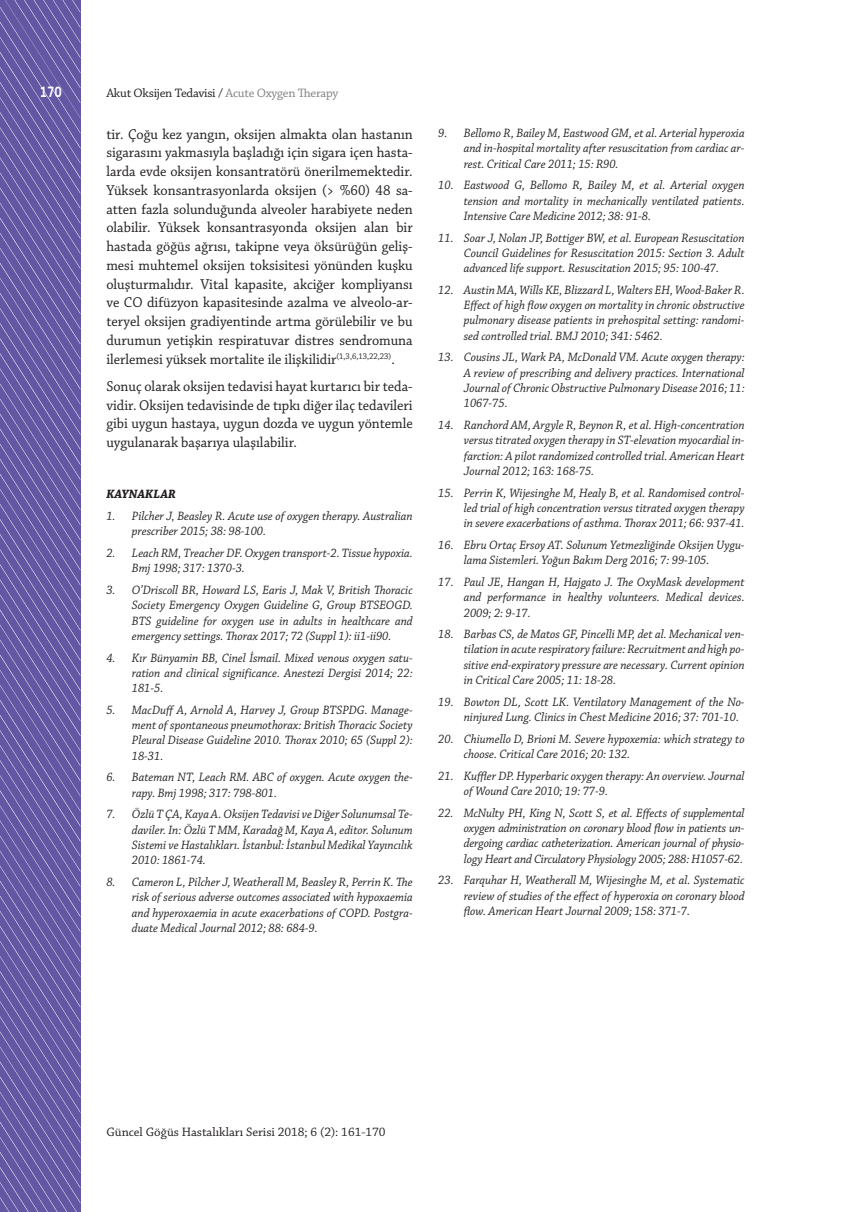
<style>
.page{position:relative;width:851px;height:1212px;background:#fff}
.page>*{position:absolute;margin:0;border:0;box-sizing:border-box;transform-origin:0 0}
.t1{font:15px/18.8px "Chaparral Pro";color:#231f20;text-align:justify;scale:.95 1}
.t2{font:700 15px "Alwyn OT";color:#fff;scale:.85 1}
.t3{font:12.9px "Chaparral Pro";letter-spacing:-.005em;color:#231f20}
.t4{font:italic 12.75px/15.3px "Chaparral Pro";color:#231f20;text-align:justify;scale:.95 1}
.t5{font:italic 700 12.75px "Chaparral Pro";color:#231f20;scale:.95 1}
.s1{color:#808285}
</style>
<div class="page">
<svg style="left:0;top:0;width:80px;height:1212px;background:#6b60a9"></svg>
<p class="t2" style="left:40px;top:82px;width:28px">170</p>
<p class="t3" style="left:106px;top:86px;width:233px">Akut Oksijen Tedavisi / <span class="s1">Acute Oxygen Therapy</span></p>
<p class="t1" style="left:106px;top:125px;width:324px">tir. Çoğu kez yangın, oksijen almakta olan hastanın sigarasını yakmasıyla başladığı için sigara içen hasta&shy;larda evde oksijen konsantratörü önerilmemektedir.<br>Yüksek konsantrasyonlarda oksijen (&gt; %60) 48 sa&shy;atten fazla solunduğunda alveoler harabiyete neden olabilir. Yüksek konsantrasyonda oksijen alan bir hastada göğüs ağrısı, takipne veya öksürüğün geliş&shy;mesi muhtemel oksijen toksisitesi yönünden kuşku oluşturmalıdır. Vital kapasite, akciğer kompliyansı ve CO difüzyon kapasitesinde azalma ve alveolo-ar&shy;teryel oksijen gradiyentinde artma görülebilir ve bu durumun yetişkin respiratuvar distres sendromuna ilerlemesi yüksek mortalite ile ilişkilidir<sup>(1,3,6,13,22,23)</sup>.</p>
<p class="t1" style="left:106px;top:377px;width:324px">Sonuç olarak oksijen tedavisi hayat kurtarıcı bir teda&shy;vidir. Oksijen tedavisinde de tıpkı diğer ilaç tedavileri gibi uygun hastaya, uygun dozda ve uygun yöntemle uygulanarak başarıya ulaşılabilir.</p>
<p class="t5" style="left:106px;top:487px;width:75px">KAYNAKLAR</p>
<p class="t4" style="left:132px;top:509px;width:297px;text-indent:-26px">1. Pilcher J, Beasley R. Acute use of oxygen therapy. Australian prescriber 2015; 38: 98-100.</p>
<p class="t4" style="left:132px;top:546px;width:297px;text-indent:-26px">2. Leach RM, Treacher DF. Oxygen transport-2. Tissue hypoxia.<br>Bmj 1998; 317: 1370-3.</p>
<p class="t4" style="left:132px;top:583px;width:297px;text-indent:-26px">3. O’Driscoll BR, Howard LS, Earis J, Mak V, British Thoracic Society Emergency Oxygen Guideline G, Group BTSEOGD.<br>BTS guideline for oxygen use in adults in healthcare and emergency settings. Thorax 2017; 72 (Suppl 1): ii1-ii90.</p>
<p class="t4" style="left:132px;top:650px;width:297px;text-indent:-26px">4. Kır Bünyamin BB, Cinel İsmail. Mixed venous oxygen satu&shy;ration and clinical significance. Anestezi Dergisi 2014; 22:<br>181-5.</p>
<p class="t4" style="left:132px;top:703px;width:297px;text-indent:-26px">5. MacDuff A, Arnold A, Harvey J, Group BTSPDG. Manage&shy;ment of spontaneous pneumothorax: British Thoracic Society Pleural Disease Guideline 2010. Thorax 2010; 65 (Suppl 2):<br>18-31.</p>
<p class="t4" style="left:132px;top:770px;width:297px;text-indent:-26px">6. Bateman NT, Leach RM. ABC of oxygen. Acute oxygen the&shy;rapy. Bmj 1998; 317: 798-801.</p>
<p class="t4" style="left:132px;top:807px;width:297px;text-indent:-26px">7. Özlü T ÇA, Kaya A. Oksijen Tedavisi ve Diğer Solunumsal Te&shy;daviler. In: Özlü T MM, Karadağ M, Kaya A, editor. Solunum Sistemi ve Hastalıkları. İstanbul: İstanbul Medikal Yayıncılık 2010: 1861-74.</p>
<p class="t4" style="left:132px;top:875px;width:297px;text-indent:-26px">8. Cameron L, Pilcher J, Weatherall M, Beasley R, Perrin K. The risk of serious adverse outcomes associated with hypoxaemia and hyperoxaemia in acute exacerbations of COPD. Postgra&shy;duate Medical Journal 2012; 88: 684-9.</p>
<p class="t4" style="left:463px;top:126px;width:297px;text-indent:-26px">9. Bellomo R, Bailey M, Eastwood GM, et al. Arterial hyperoxia and in-hospital mortality after resuscitation from cardiac ar&shy;rest. Critical Care 2011; 15: R90.</p>
<p class="t4" style="left:463px;top:178px;width:297px;text-indent:-26px">10. Eastwood G, Bellomo R, Bailey M, et al. Arterial oxygen tension and mortality in mechanically ventilated patients.<br>Intensive Care Medicine 2012; 38: 91-8.</p>
<p class="t4" style="left:463px;top:230px;width:297px;text-indent:-26px">11. Soar J, Nolan JP, Bottiger BW, et al. European Resuscitation Council Guidelines for Resuscitation 2015: Section 3. Adult advanced life support. Resuscitation 2015; 95: 100-47.</p>
<p class="t4" style="left:463px;top:283px;width:297px;text-indent:-26px">12. Austin MA, Wills KE, Blizzard L, Walters EH, Wood-Baker R.<br>Effect of high flow oxygen on mortality in chronic obstructive pulmonary disease patients in prehospital setting: randomi&shy;sed controlled trial. BMJ 2010; 341: 5462.</p>
<p class="t4" style="left:463px;top:350px;width:297px;text-indent:-26px">13. Cousins JL, Wark PA, McDonald VM. Acute oxygen therapy:<br>A review of prescribing and delivery practices. International Journal of Chronic Obstructive Pulmonary Disease 2016; 11:<br>1067-75.</p>
<p class="t4" style="left:463px;top:418px;width:297px;text-indent:-26px">14. Ranchord AM, Argyle R, Beynon R, et al. High-concentration versus titrated oxygen therapy in ST-elevation myocardial in&shy;farction: A pilot randomized controlled trial. American Heart Journal 2012; 163: 168-75.</p>
<p class="t4" style="left:463px;top:485px;width:297px;text-indent:-26px">15. Perrin K, Wijesinghe M, Healy B, et al. Randomised control&shy;led trial of high concentration versus titrated oxygen therapy in severe exacerbations of asthma. Thorax 2011; 66: 937-41.</p>
<p class="t4" style="left:463px;top:538px;width:297px;text-indent:-26px">16. Ebru Ortaç Ersoy AT. Solunum Yetmezliğinde Oksijen Uygu&shy;lama Sistemleri. Yoğun Bakım Derg 2016; 7: 99-105.</p>
<p class="t4" style="left:463px;top:575px;width:297px;text-indent:-26px">17. Paul JE, Hangan H, Hajgato J. The OxyMask development and performance in healthy volunteers. Medical devices.<br>2009; 2: 9-17.</p>
<p class="t4" style="left:463px;top:627px;width:297px;text-indent:-26px">18. Barbas CS, de Matos GF, Pincelli MP, det al. Mechanical ven&shy;tilation in acute respiratory failure: Recruitment and high po&shy;sitive end-expiratory pressure are necessary. Current opinion in Critical Care 2005; 11: 18-28.</p>
<p class="t4" style="left:463px;top:695px;width:297px;text-indent:-26px">19. Bowton DL, Scott LK. Ventilatory Management of the No&shy;ninjured Lung. Clinics in Chest Medicine 2016; 37: 701-10.</p>
<p class="t4" style="left:463px;top:731px;width:297px;text-indent:-26px">20. Chiumello D, Brioni M. Severe hypoxemia: which strategy to choose. Critical Care 2016; 20: 132.</p>
<p class="t4" style="left:463px;top:768px;width:297px;text-indent:-26px">21. Kuffler DP. Hyperbaric oxygen therapy: An overview. Journal of Wound Care 2010; 19: 77-9.</p>
<p class="t4" style="left:463px;top:805px;width:297px;text-indent:-26px">22. McNulty PH, King N, Scott S, et al. Effects of supplemental oxygen administration on coronary blood flow in patients un&shy;dergoing cardiac catheterization. American journal of physio&shy;logy Heart and Circulatory Physiology 2005; 288: H1057-62.</p>
<p class="t4" style="left:463px;top:873px;width:297px;text-indent:-26px">23. Farquhar H, Weatherall M, Wijesinghe M, et al. Systematic review of studies of the effect of hyperoxia on coronary blood flow. American Heart Journal 2009; 158: 371-7.</p>
<p class="t3" style="left:106px;top:1125px;width:281px">Güncel Göğüs Hastalıkları Serisi 2018; 6 (2): 161-170</p>
</div>
